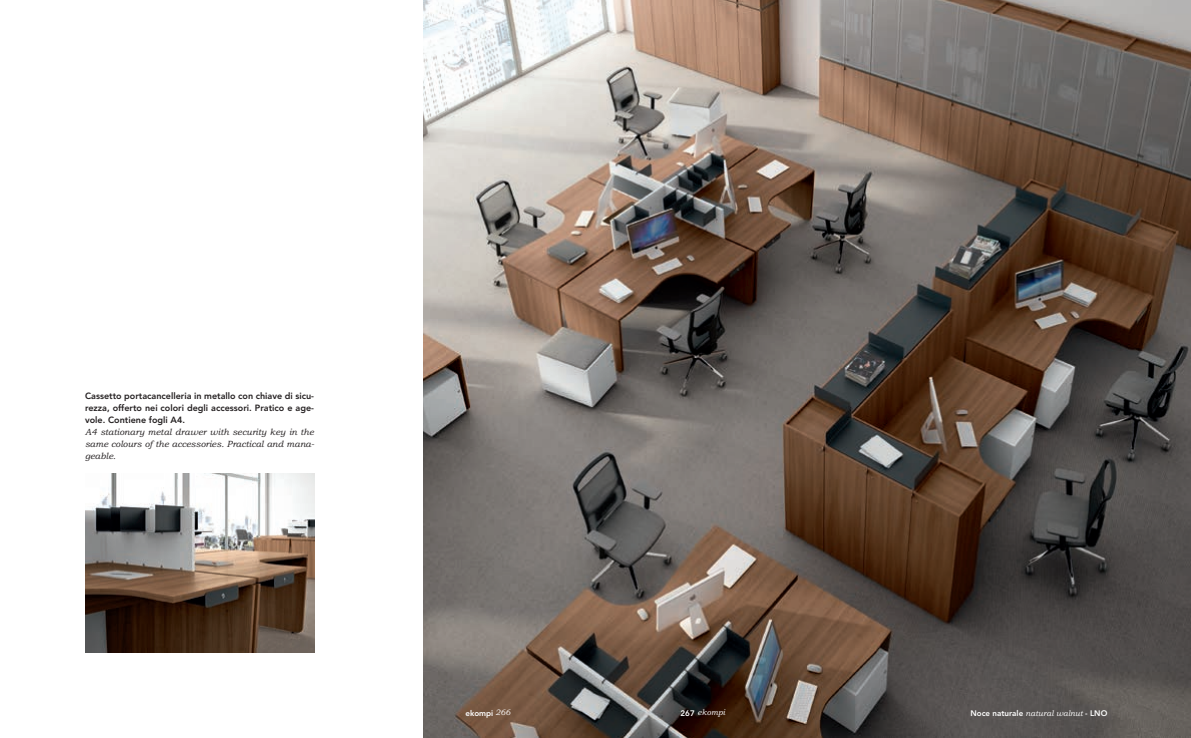
<style>
.page{position:relative;width:1191px;height:738px;background:#fff}
.page>*{position:absolute;margin:0;border:0;box-sizing:border-box;transform-origin:0 0}
.t1{font:800 9px/12px "Avenir LT Std";color:#231f20;text-align:justify}
.t2{font:italic 9px/12px "Bookman Old Style";color:#231f20;text-align:justify}
.t3{font:800 8px "Avenir LT Std";color:#fff}
.t4{font:italic 8px "Bookman Old Style";color:#fff}
.s1{font-family:"Bookman Old Style";font-weight:400;font-style:italic}
.s2{font-family:"Avenir LT Std";font-weight:800;font-style:normal}
</style>
<div class="page">
<img style="left:424px;top:0;width:767px;height:737px">
<img style="left:85px;top:473px;width:229px;height:179px">
<p class="t1" style="left:85px;top:389px;width:230px">Cassetto portacancelleria in metallo con chiave di sicu&shy;rezza, offerto nei colori degli accessori. Pratico e age&shy;vole. Contiene fogli A4.</p>
<p class="t2" style="left:85px;top:425px;width:231px">A4 stationary metal drawer with security key in the same colours of the accessories. Practical and mana&shy;geable.</p>
<p class="t3" style="left:465px;top:707px;width:46px">ekompi <span class="s1">266</span></p>
<p class="t4" style="left:680px;top:707px;width:46px"><span class="s2">267</span> ekompi</p>
<p class="t3" style="left:970px;top:707px;width:138px">Noce naturale <span class="s1">natural walnut</span> - LNO</p>
</div>
